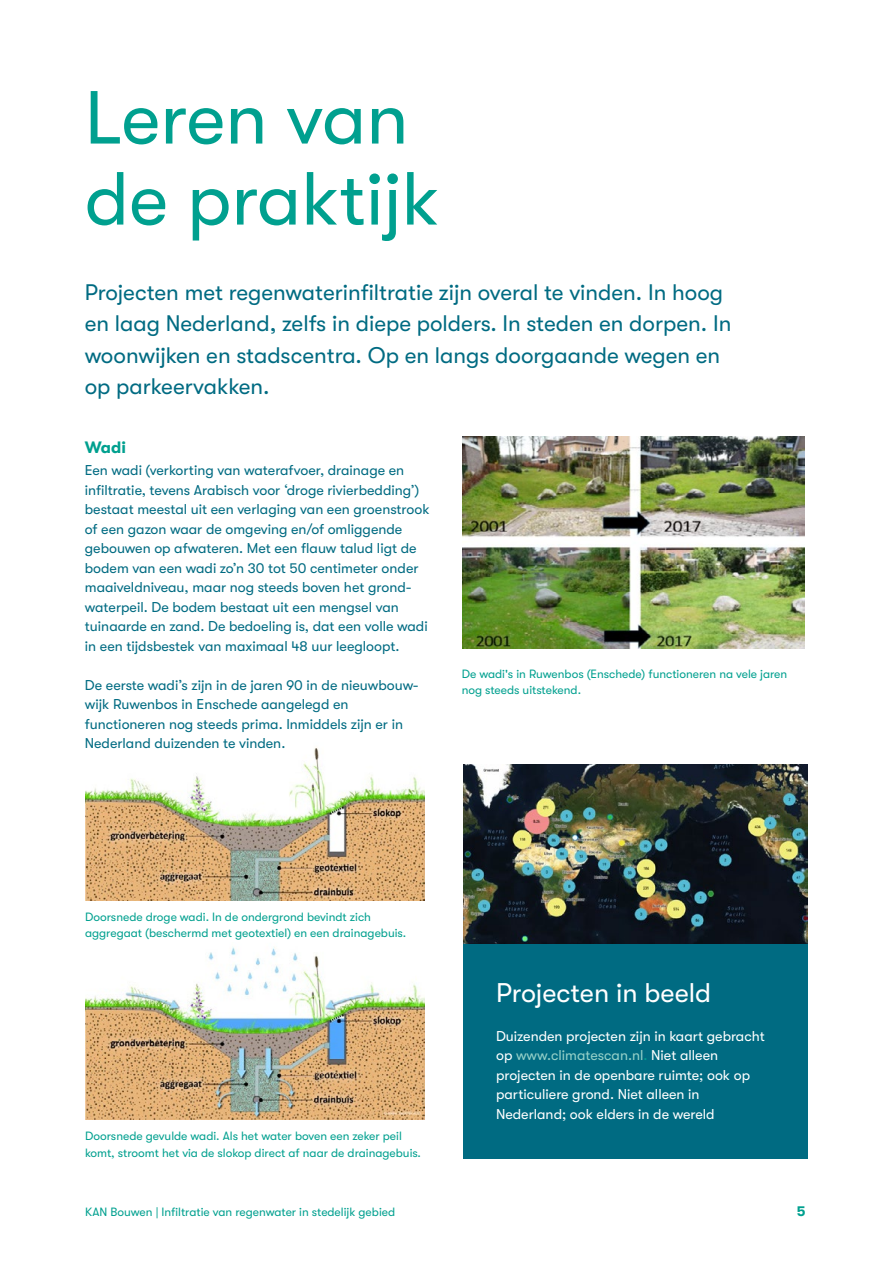
<style>
.page{position:relative;width:893px;height:1263px;background:#fff}
.page>*{position:absolute;margin:0;border:0;box-sizing:border-box;transform-origin:0 0}
.t1{font:75px/81px "GT Walsheim Pro";color:#00a08f}
.t2{font:27px "GT Walsheim Pro";color:#fff}
.t3{font:22.5px/31.5px "GT Walsheim Pro";color:#006b82}
.t4{font:700 16.5px "GT Walsheim Pro";color:#00a08f}
.t5{font:14.25px/19.5px "GT Walsheim Pro";color:#006b82}
.t6{font:14.25px/19.5px "GT Walsheim Pro";color:#fff}
.t7{font:700 14.25px "GT Walsheim Pro";color:#00a08f}
.t8{font:12px/16.5px "GT Walsheim Pro";color:#00a08f}
.s1{color:#95d0c8}
.s2{color:#00a08f}
</style>
<div class="page">
<img style="left:85px;top:748px;width:339px;height:152px">
<img style="left:85px;top:947px;width:339px;height:172px">
<img style="left:463px;top:436px;width:341px;height:213px">
<div style="left:463px;top:809px;width:345px;height:350px;background:#006b82"></div>
<img style="left:463px;top:765px;width:345px;height:178px">
<h1 class="t1" style="left:85px;top:78px;width:356px">Leren van de praktijk</h1>
<h3 class="t3" style="left:85px;top:276px;width:648px">Projecten met regenwaterinfiltratie zijn overal te vinden. In hoog en laag Nederland, zelfs in diepe polders. In steden en dorpen. In woonwijken en stadscentra. Op en langs doorgaande wegen en op parkeervakken.</h3>
<p class="t4" style="left:85px;top:438px;width:43px">Wadi</p>
<p class="t5" style="left:85px;top:461px;width:346px">Een wadi (verkorting van waterafvoer, drainage en infiltratie, tevens Arabisch voor ‘droge rivierbedding’) bestaat meestal uit een verlaging van een groenstrook of een gazon waar de omgeving en/of omliggende gebouwen op afwateren. Met een flauw talud ligt de bodem van een wadi zo’n 30 tot 50 centimeter onder maaiveldniveau, maar nog steeds boven het grond&shy;waterpeil. De bodem bestaat uit een mengsel van tuinaarde en zand. De bedoeling is, dat een volle wadi in een tijdsbestek van maximaal 48 uur leegloopt.</p>
<p class="t5" style="left:85px;top:675px;width:335px">De eerste wadi’s zijn in de jaren 90 in de nieuwbouw&shy;wijk Ruwenbos in Enschede aangelegd en functioneren nog steeds prima. Inmiddels zijn er in Nederland duizenden te vinden.</p>
<p class="t8" style="left:462px;top:665px;width:327px">De wadi's in Ruwenbos (Enschede) functioneren na vele jaren nog steeds uitstekend.</p>
<p class="t8" style="left:85px;top:908px;width:323px">Doorsnede droge wadi. In de ondergrond bevindt zich aggregaat (beschermd met geotextiel) en een drainagebuis.</p>
<p class="t8" style="left:85px;top:1128px;width:338px">Doorsnede gevulde wadi. Als het water boven een zeker peil komt, stroomt het via de slokop direct af naar de drainagebuis.</p>
<h2 class="t2" style="left:496px;top:977px;width:217px">Projecten in beeld</h2>
<p class="t6" style="left:496px;top:1026px;width:270px">Duizenden projecten zijn in kaart gebracht op <span class="s1">www.climatescan.nl</span><span class="s2">.</span> Niet alleen projecten in de openbare ruimte; ook op particuliere grond. Niet alleen in Nederland; ook elders in de wereld</p>
<p class="t8" style="left:85px;top:1204px;width:312px">KAN Bouwen | Infiltratie van regenwater in stedelijk gebied</p>
<p class="t7" style="left:797px;top:1203px;width:10px">5</p>
</div>
